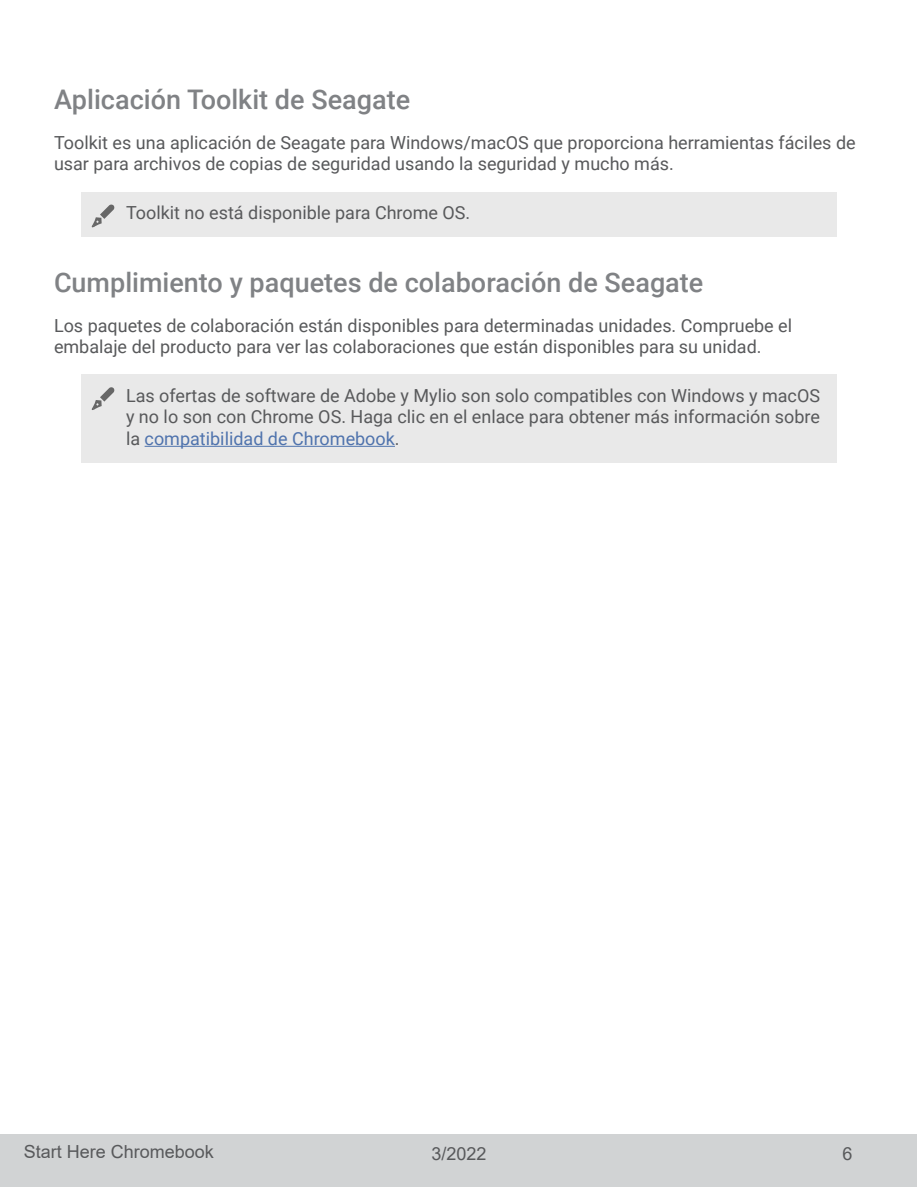
<style>
.page{position:relative;width:918px;height:1188px;background:#fff}
.page>*{position:absolute;margin:0;border:0;box-sizing:border-box;transform-origin:0 0}
.t1{font:500 27px "Roboto";color:#808285}
.t2{font:18px/21.6px "Roboto";color:#58595b}
.t3{font:18px "Arial";color:#58595b}
.s1{color:#4f73ad}
</style>
<div class="page">
<div style="left:1px;top:1135px;width:916px;height:52px;background:#d1d3d4"></div>
<div style="left:81px;top:192px;width:756px;height:45px;background:#e9e9e9"></div>
<div style="left:81px;top:375px;width:756px;height:88px;background:#e9e9e9"></div>
<hr style="left:145px;top:446px;width:250px;height:1px;background:#4f73ad">
<svg style="left:91px;top:204px;width:24px;height:24px"></svg>
<svg style="left:91px;top:387px;width:24px;height:23px"></svg>
<h1 class="t1" style="left:54px;top:81px;width:358px">Aplicación Toolkit de Seagate</h1>
<p class="t2" style="left:54px;top:131px;width:803px">Toolkit es una aplicación de Seagate para Windows/macOS que proporciona herramientas fáciles de usar para archivos de copias de seguridad usando la seguridad y mucho más.</p>
<p class="t2" style="left:126px;top:201px;width:346px">Toolkit no está disponible para Chrome OS.</p>
<h1 class="t1" style="left:54px;top:263px;width:651px">Cumplimiento y paquetes de colaboración de Seagate</h1>
<p class="t2" style="left:54px;top:314px;width:740px">Los paquetes de colaboración están disponibles para determinadas unidades. Compruebe el embalaje del producto para ver las colaboraciones que están disponibles para su unidad.</p>
<p class="t2" style="left:126px;top:384px;width:696px;text-align:justify">Las ofertas de software de Adobe y Mylio son solo compatibles con Windows y macOS y no lo son con Chrome OS. Haga clic en el enlace para obtener más información sobre la <span class="s1">compatibilidad de Chromebook</span>.</p>
<p class="t3" style="left:24px;top:1139px;width:192px">Start Here Chromebook</p>
<p class="t3" style="left:431px;top:1141px;width:57px">3/2022</p>
<p class="t3" style="left:843px;top:1141px;width:12px">6</p>
</div>
